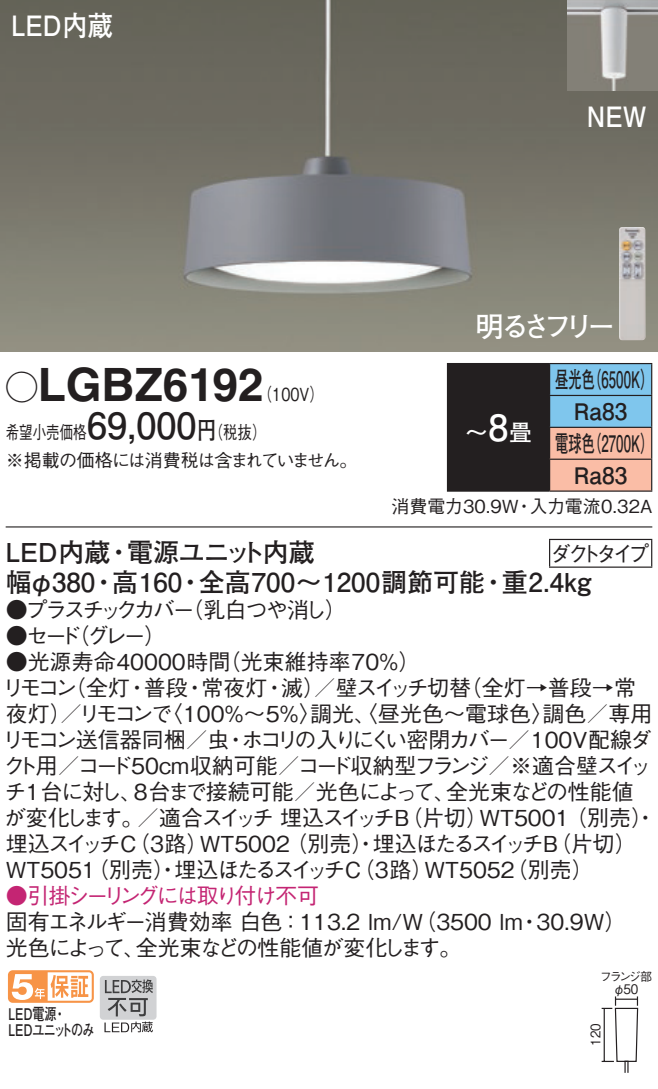
<style>
.page{position:relative;width:658px;height:1089px;background:#fff}
.page>*{position:absolute;margin:0;border:0;box-sizing:border-box;transform-origin:0 0}
.t1{font:700 46px "Helvetica LT Std";color:#231f20}
.t2{font:700 28px "Futo Go B101 Pro";color:#fff;scale:.9 1}
.t3{font:700 28px "Futo Go B101 Pro";color:#fff}
.t4{font:700 26px/30px "Futo Go B101 Pro";color:#231f20}
.t5{font:700 22.8px/32px "Futo Go B101 Pro";color:#231f20;text-align:center;scale:.58 1}
.t6{font:700 22.8px "Futo Go B101 Pro";color:#fff}
.t7{font:500 22px/26px "Gothic BBB Pro";color:#231f20}
.t8{font:500 22px/26px "Gothic BBB Pro";letter-spacing:-.005em;color:#231f20}
.t9{font:500 22px "Gothic BBB Pro";letter-spacing:-.11em;color:#231f20}
.t10{font:500 22px "Gothic BBB Pro";letter-spacing:-.125em;color:#c42573}
.t11{font:500 22px "Gothic BBB Pro";letter-spacing:-.025em;color:#231f20}
.t12{font:500 22px "Gothic BBB Pro";letter-spacing:-.025em;color:#231f20;scale:.94 1}
.t13{font:500 18px/37.6px "Gothic BBB Pro";color:#231f20;scale:.8 1}
.t14{font:500 18px "Gothic BBB Pro";letter-spacing:-.065em;color:#231f20}
.t15{font:500 18px "Gothic BBB Pro";color:#231f20}
.t16{font:700 16px/16px "Futo Go B101 Pro";letter-spacing:-.005em;color:#231f20;scale:.75 1}
.t17{font:500 13.2px "Gothic BBB Pro";color:#231f20;scale:.9 1}
.t18{font:500 12px "Gothic BBB Pro";letter-spacing:-.185em;color:#231f20}
.s1{font-family:"Ford Classification 1";font-weight:400;font-size:32px}
.s2{font-family:"Futo Go B101 Pro";font-weight:700;font-size:36px}
.s3{font-family:"Futo Go B101 Pro";font-weight:700;font-size:24px}
.s4{font-size:36px}
</style>
<div class="page">
<img style="left:0;top:0;width:658px;height:351px">
<img style="left:567px;top:0;width:91px;height:91px">
<img style="left:619px;top:227px;width:26px;height:113px">
<div style="left:447px;top:363px;width:102px;height:128px;background:#231f20"></div>
<svg style="left:550px;top:364px;width:101px;height:126px;background:#bbc0c8"></svg>
<hr style="left:549px;top:363px;width:103px;height:1px;background:#231f20">
<hr style="left:651px;top:364px;width:1px;height:31px;background:#231f20">
<hr style="left:447px;top:490px;width:102px;height:2px;background:#231f20">
<hr style="left:549px;top:395px;width:103px;height:1px;background:#231f20">
<hr style="left:651px;top:396px;width:1px;height:31px;background:#231f20">
<hr style="left:549px;top:426px;width:103px;height:2px;background:#231f20">
<hr style="left:651px;top:428px;width:1px;height:30px;background:#231f20">
<hr style="left:549px;top:458px;width:103px;height:2px;background:#231f20">
<hr style="left:651px;top:460px;width:1px;height:30px;background:#231f20">
<hr style="left:549px;top:490px;width:103px;height:2px;background:#231f20">
<hr style="left:549px;top:364px;width:1px;height:31px;background:#231f20">
<hr style="left:549px;top:396px;width:1px;height:31px;background:#231f20">
<hr style="left:549px;top:428px;width:1px;height:30px;background:#231f20">
<hr style="left:549px;top:460px;width:1px;height:30px;background:#231f20">
<hr style="left:6px;top:526px;width:646px;height:1px;background:#231f20">
<svg style="left:549px;top:540px;width:1px;height:26px"></svg>
<hr style="left:549px;top:539px;width:103px;height:1px;background:#231f20">
<svg style="left:651px;top:540px;width:1px;height:26px"></svg>
<hr style="left:549px;top:566px;width:103px;height:2px;background:#231f20">
<svg style="left:601px;top:996px;width:37px;height:77px"></svg>
<svg style="left:8px;top:970px;width:86px;height:32px"></svg>
<div style="left:100px;top:976px;width:56px;height:43px;background:#d1d2d4;border-radius:3px"></div>
<svg style="left:104px;top:979px;width:49px;height:53px"></svg>
<p class="t2" style="left:11px;top:3px;width:114px">LED内蔵</p>
<p class="t2" style="left:586px;top:94px;width:68px">NEW</p>
<p class="t3" style="left:476px;top:304px;width:141px">明るさフリー</p>
<h1 class="t1" style="left:6px;top:357px;width:259px"><span class="s1">A</span>LGBZ6192</h1>
<p class="t5" style="left:555px;top:360px;width:171px">昼光色（6500K）<br>Ra83<br>電球色（2700K）<br>Ra83</p>
<p class="t15" style="left:391px;top:492px;width:262px">消費電力30.9W・入力電流0.32A</p>
<p class="t4" style="left:6px;top:533px;width:587px">LED内蔵・電源ユニット内蔵<br>幅φ380・高160・全高700～1200調節可能・重2.4kg</p>
<p class="t9" style="left:6px;top:592px;width:342px">●プラスチックカバー（乳白つや消し）</p>
<p class="t11" style="left:6px;top:618px;width:162px">●セード（グレー）</p>
<p class="t7" style="left:2px;top:646px;width:656px">●光源寿命40000時間（光束維持率70％）<br>リモコン（全灯・普段・常夜灯・滅）／壁スイッチ切替（全灯→普段→常夜灯）／リモコンで〈100％～5％〉調光、〈昼光色～電球色〉調色／専用リモコン送信器同梱／虫・ホコリの入りにくい密閉カバー／100V配線ダクト用／コード50cm収納可能／コード収納型フランジ／※適合壁スイッチ1台に対し、8台まで接続可能／光色によって、全光束などの性能値が変化します。／適合スイッチ埋込スイッチB（片切）WT5001（別売）・埋込スイッチC（3路）WT5002（別売）・埋込ほたるスイッチB（片切）WT5051（別売）・埋込ほたるスイッチC（3路）WT5052（別売）</p>
<p class="t10" style="left:6px;top:878px;width:315px">●引掛シーリングには取り付け不可</p>
<p class="t8" style="left:6px;top:906px;width:622px">固有エネルギー消費効率白色：113.2 lm/W（3500 lm・30.9W）光色によって、全光束などの性能値が変化します。</p>
<p class="t13" style="left:6px;top:373px;width:399px;text-indent:252px">（100V）希望小売価格<span class="s2">69,000</span><span class="s3">円</span>（税抜）</p>
<p class="t14" style="left:6px;top:445px;width:353px">※掲載の価格には消費税は含まれていません。</p>
<p class="t6" style="left:465px;top:414px;width:68px">～<span class="s4">8</span>畳</p>
<p class="t12" style="left:550px;top:536px;width:106px">ダクトタイプ</p>
<p class="t18" style="left:600px;top:966px;width:54px">フランジ部</p>
<p class="t16" style="left:8px;top:1003px;width:116px">LED電源・<br>LEDユニットのみ</p>
<p class="t17" style="left:585px;top:1046px;width:26px;rotate:-90deg">120</p>
<p class="t17" style="left:613px;top:978px;width:29px">φ50</p>
</div>
